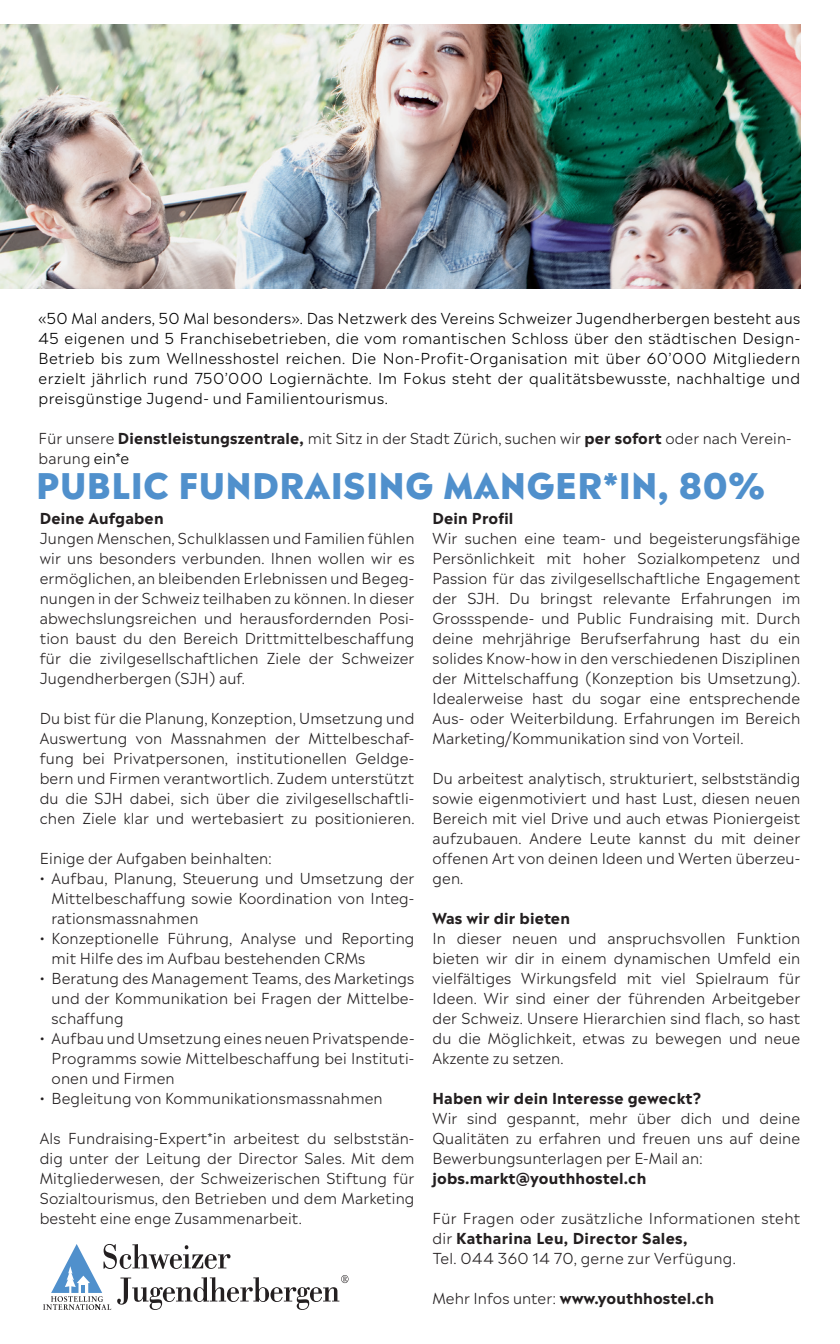
<style>
.page{position:relative;width:840px;height:1344px;background:#fff}
.page>*{position:absolute;margin:0;border:0;box-sizing:border-box;transform-origin:0 0}
.Headline_19_Pt{font:800 35px "Madera";letter-spacing:.01em;color:#5090cc}
.t1{font:300 15px/20px "Madera";letter-spacing:.01em;color:#231f20;text-align:justify}
.t2{font:300 15px/20px "Madera";letter-spacing:.03em;color:#000;text-align:justify}
.t3{font:700 15px "Madera";letter-spacing:.01em;color:#231f20}
.s1{font-weight:700}
.s2{color:#000}
.s3{font-weight:300}
</style>
<div class="page">
<img style="left:0;top:24px;width:799px;height:264px">
<svg style="left:43px;top:1244px;width:305px;height:66px"></svg>
<p class="t2" style="left:39px;top:307px;width:762px">«50 Mal anders, 50 Mal besonders». Das Netzwerk des Vereins Schweizer Jugendherbergen besteht aus 45 eigenen und 5 Franchisebetrieben, die vom romantischen Schloss über den städtischen Design-Betrieb bis zum Wellnesshostel reichen. Die Non-Profit-Organisation mit über 60’000 Mitgliedern erzielt jährlich rund 750’000 Logiernächte. Im Fokus steht der qualitätsbewusste, nachhaltige und preisgünstige Jugend- und Familientourismus.</p>
<p class="t1" style="left:39px;top:427px;width:754px">Für unsere <span class="s1">Dienstleistungszentrale,</span> mit Sitz in der Stadt Zürich, suchen wir <span class="s1">per sofort</span> oder nach Verein&shy;barung <span class="s2">ein*e</span></p>
<p class="Headline_19_Pt" style="left:36px;top:455px;width:730px">PUBLIC FUNDRAISING MANGER*IN, 80%</p>
<p class="t3" style="left:40px;top:506px;width:125px">Deine Aufgaben</p>
<p class="t1" style="left:40px;top:527px;width:376px">Jungen Menschen, Schulklassen und Familien fühlen wir uns besonders verbunden. Ihnen wollen wir es ermöglichen, an bleibenden Erlebnissen und Begeg&shy;nungen in der Schweiz teilhaben zu können. In dieser abwechslungsreichen und herausfordernden Posi&shy;tion baust du den Bereich Drittmittelbeschaffung für die zivilgesellschaftlichen Ziele der Schweizer Jugendherbergen (SJH) auf.</p>
<p class="t1" style="left:40px;top:707px;width:376px">Du bist für die Planung, Konzeption, Umsetzung und Auswertung von Massnahmen der Mittelbeschaf&shy;fung bei Privatpersonen, institutionellen Geldge&shy;bern und Firmen verantwortlich. Zudem unterstützt du die SJH dabei, sich über die zivilgesellschaftli&shy;chen Ziele klar und wertebasiert zu positionieren.</p>
<p class="t1" style="left:40px;top:847px;width:233px">Einige der Aufgaben beinhalten:</p>
<p class="t1" style="left:51px;top:867px;width:364px;text-indent:-12px">• Aufbau, Planung, Steuerung und Umsetzung der Mittelbeschaffung sowie Koordination von Integ&shy;rationsmassnahmen</p>
<p class="t1" style="left:51px;top:927px;width:364px;text-indent:-12px">• Konzeptionelle Führung, Analyse und Reporting mit Hilfe des im Aufbau bestehenden CRMs</p>
<p class="t1" style="left:51px;top:967px;width:364px;text-indent:-12px">• Beratung des Management Teams, des Marketings und der Kommunikation bei Fragen der Mittelbe&shy;schaffung</p>
<p class="t1" style="left:51px;top:1027px;width:364px;text-indent:-12px">• Aufbau und Umsetzung eines neuen Privatspende-Programms sowie Mittelbeschaffung bei Instituti&shy;onen und Firmen</p>
<p class="t1" style="left:40px;top:1087px;width:344px">• Begleitung von Kommunikationsmassnahmen</p>
<p class="t1" style="left:40px;top:1127px;width:376px">Als Fundraising-Expert*in arbeitest du selbststän&shy;dig unter der Leitung der Director Sales. Mit dem Mitgliederwesen, der Schweizerischen Stiftung für Sozialtourismus, den Betrieben und dem Marketing besteht eine enge Zusammenarbeit.</p>
<p class="t3" style="left:432px;top:506px;width:82px">Dein Profil</p>
<p class="t1" style="left:432px;top:527px;width:369px">Wir suchen eine team- und begeisterungsfähige Persönlichkeit mit hoher Sozialkompetenz und Passion für das zivilgesellschaftliche Engagement der SJH. Du bringst relevante Erfahrungen im Grossspende- und Public Fundraising mit. Durch deine mehrjährige Berufserfahrung hast du ein solides Know-how in den verschiedenen Disziplinen der Mittelschaffung (Konzeption bis Umsetzung).<br>Idealerweise hast du sogar eine entsprechende Aus- oder Weiterbildung. Erfahrungen im Bereich Marketing/Kommunikation sind von Vorteil.</p>
<p class="t1" style="left:432px;top:767px;width:369px">Du arbeitest analytisch, strukturiert, selbstständig sowie eigenmotiviert und hast Lust, diesen neuen Bereich mit viel Drive und auch etwas Pioniergeist aufzubauen. Andere Leute kannst du mit deiner offenen Art von deinen Ideen und Werten überzeu&shy;gen.</p>
<p class="t3" style="left:432px;top:906px;width:139px">Was wir dir bieten</p>
<p class="t1" style="left:432px;top:927px;width:369px">In dieser neuen und anspruchsvollen Funktion bieten wir dir in einem dynamischen Umfeld ein vielfältiges Wirkungsfeld mit viel Spielraum für Ideen. Wir sind einer der führenden Arbeitgeber der Schweiz. Unsere Hierarchien sind flach, so hast du die Möglichkeit, etwas zu bewegen und neue Akzente zu setzen.</p>
<p class="t3" style="left:432px;top:1086px;width:270px">Haben wir dein Interesse geweckt?</p>
<p class="t1" style="left:432px;top:1107px;width:369px">Wir sind gespannt, mehr über dich und deine Qualitäten zu erfahren und freuen uns auf deine Bewerbungsunterlagen per E-Mail an:</p>
<p class="t3" style="left:432px;top:1166px;width:215px">jobs.markt@youthhostel.ch</p>
<p class="t1" style="left:432px;top:1207px;width:369px">Für Fragen oder zusätzliche Informationen steht dir <span class="s1">Katharina Leu, Director Sales,</span></p>
<p class="t1" style="left:432px;top:1247px;width:305px">Tel. 044 360 14 70, gerne zur Verfügung.</p>
<p class="t3" style="left:432px;top:1286px;width:283px"><span class="s3">Mehr Infos unter:</span> www.youthhostel.ch</p>
</div>
